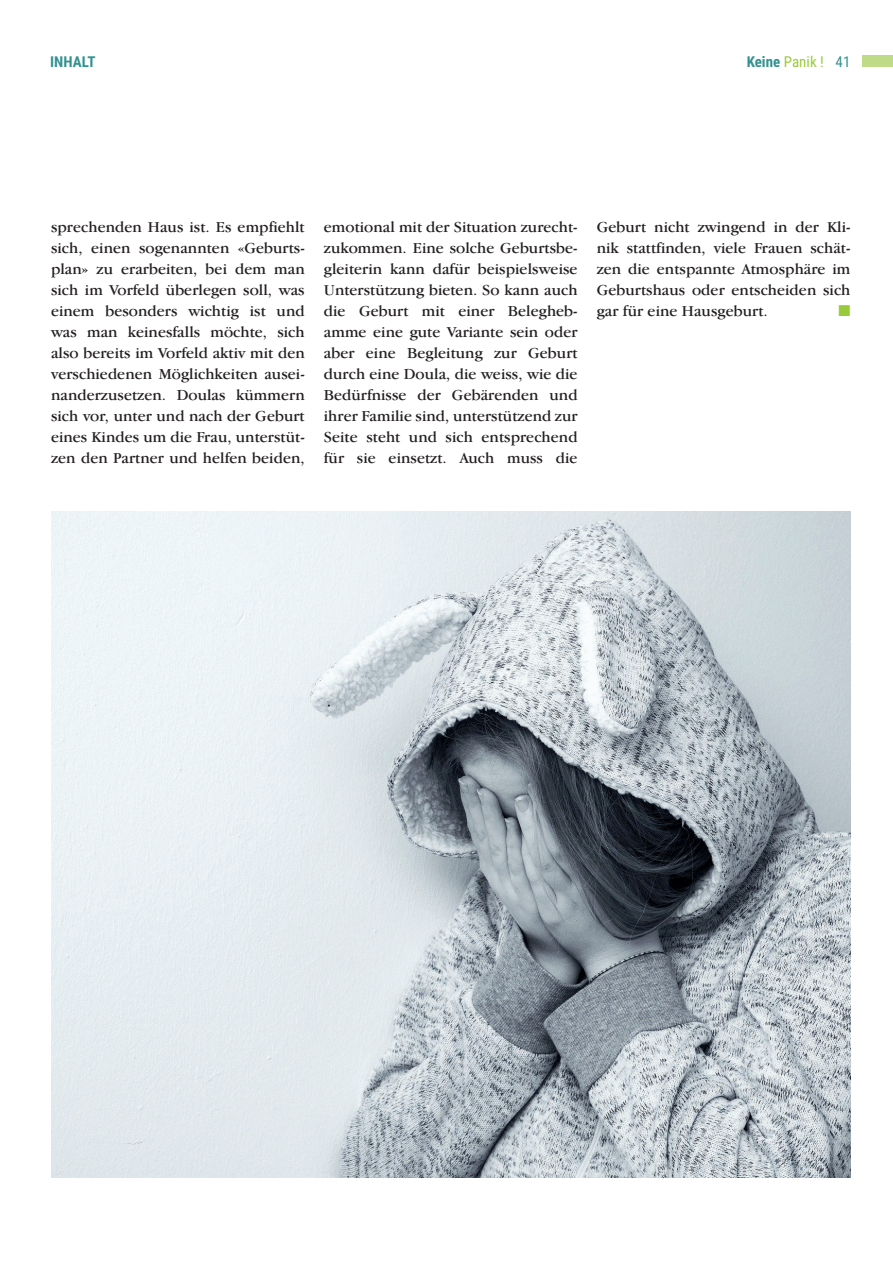
<style>
.page{position:relative;width:893px;height:1263px;background:#fff}
.page>*{position:absolute;margin:0;border:0;box-sizing:border-box;transform-origin:0 0}
.t1{font:15.75px/21px "Garamond IT Cby BT";letter-spacing:.005em;color:#231f20;text-align:justify}
.t2{font:15.75px "Zapf Dingbats";color:#99ca3b}
.t3{font:15px "Roboto Condensed";color:#99ca3b}
.t4{font:700 15px "Roboto Condensed";color:#349291}
.s1{font-weight:700;color:#349291}
.s2{color:#349291}
</style>
<div class="page">
<div style="left:862px;top:56px;width:31px;height:11px;background:#c0db88"></div>
<img style="left:51px;top:512px;width:799px;height:666px">
<p class="t4" style="left:50px;top:51px;width:47px">INHALT</p>
<p class="t3" style="left:747px;top:51px;width:105px"><span class="s1">Keine</span> Panik ! <span class="s2">41</span></p>
<p class="t1" style="left:51px;top:216px;width:255px">sprechenden Haus ist. Es empfiehlt sich, einen sogenannten «Geburts&shy;plan» zu erarbeiten, bei dem man sich im Vorfeld überlegen soll, was einem besonders wichtig ist und was man keinesfalls möchte, sich also bereits im Vorfeld aktiv mit den verschiedenen Möglichkeiten ausei&shy;nanderzusetzen. Doulas kümmern sich vor, unter und nach der Geburt eines Kindes um die Frau, unterstüt&shy;zen den Partner und helfen beiden,</p>
<p class="t1" style="left:324px;top:216px;width:255px">emotional mit der Situation zurecht&shy;zukommen. Eine solche Geburtsbe&shy;gleiterin kann dafür beispielsweise Unterstützung bieten. So kann auch die Geburt mit einer Belegheb&shy;amme eine gute Variante sein oder aber eine Begleitung zur Geburt durch eine Doula, die weiss, wie die Bedürfnisse der Gebärenden und ihrer Familie sind, unterstützend zur Seite steht und sich entsprechend für sie einsetzt. Auch muss die</p>
<p class="t1" style="left:597px;top:216px;width:255px">Geburt nicht zwingend in der Kli&shy;nik stattfinden, viele Frauen schät&shy;zen die entspannte Atmosphäre im Geburtshaus oder entscheiden sich gar für eine Hausgeburt.</p>
<p class="t2" style="left:838px;top:303px;width:13px">■</p>
</div>
